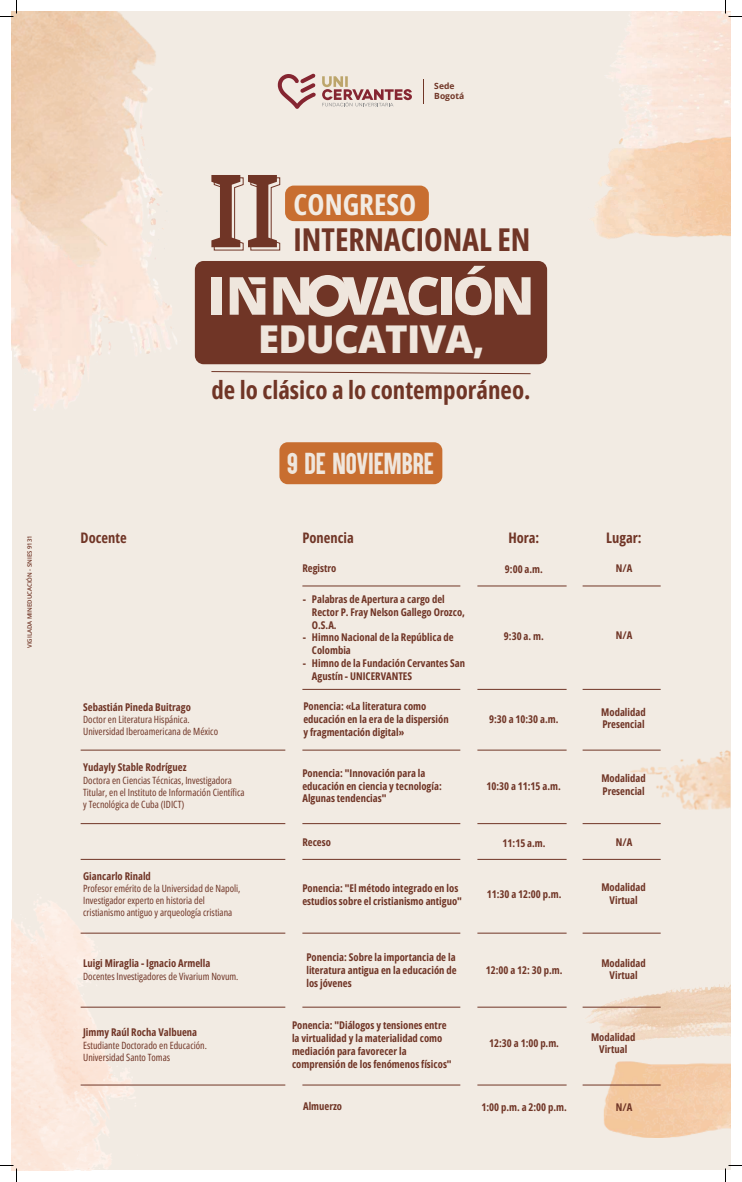
<style>
.page{position:relative;width:742px;height:1182px;background:#fff}
.page>*{position:absolute;margin:0;border:0;box-sizing:border-box;transform-origin:0 0}
.t1{font:800 38.3px "Open Sans";letter-spacing:-.02em;color:#efe6dd}
.t2{font:700 31.45px "Open Sans Condensed";color:#703526}
.t3{font:700 28.85px "Open Sans Condensed";color:#f2ebe3}
.t4{font:25px "Aku&Kamu";color:#efe6dd}
.t5{font:700 24.95px "Open Sans Condensed";color:#703526}
.t6{font:700 14.5px "Open Sans Condensed";color:#703526}
.t7{font:700 10.65px/12.8px "Open Sans Condensed";color:#703526}
.t8{font:10px/12px "Open Sans Condensed";color:#703526}
.t9{font:700 8.5px/10.2px "Open Sans";color:#703526}
.t10{font:600 6px "Open Sans";color:#703526}
</style>
<div class="page">
<div style="left:12px;top:12px;width:718px;height:1158px;background:#f2ebe3"></div>
<img style="left:12px;top:858px;width:198px;height:312px">
<img style="left:531px;top:12px;width:199px;height:353px">
<img style="left:12px;top:11px;width:306px;height:357px">
<img style="left:582px;top:984px;width:148px;height:154px">
<img style="left:591px;top:688px;width:139px;height:172px">
<hr style="left:302px;top:586px;width:158px;height:1px;background:#703526">
<hr style="left:582px;top:586px;width:78px;height:1px;background:#703526">
<hr style="left:477px;top:586px;width:89px;height:1px;background:#703526">
<hr style="left:302px;top:689px;width:158px;height:1px;background:#703526">
<hr style="left:582px;top:689px;width:78px;height:1px;background:#703526">
<hr style="left:477px;top:689px;width:89px;height:1px;background:#703526">
<hr style="left:302px;top:750px;width:158px;height:1px;background:#703526">
<hr style="left:81px;top:750px;width:204px;height:1px;background:#703526">
<hr style="left:81px;top:823px;width:204px;height:1px;background:#703526">
<hr style="left:81px;top:859px;width:204px;height:1px;background:#703526">
<hr style="left:81px;top:933px;width:204px;height:1px;background:#703526">
<hr style="left:302px;top:823px;width:158px;height:1px;background:#703526">
<hr style="left:302px;top:859px;width:158px;height:1px;background:#703526">
<hr style="left:302px;top:933px;width:158px;height:1px;background:#703526">
<hr style="left:302px;top:1085px;width:158px;height:1px;background:#703526">
<hr style="left:582px;top:750px;width:78px;height:1px;background:#703526">
<hr style="left:477px;top:750px;width:89px;height:1px;background:#703526">
<hr style="left:582px;top:823px;width:78px;height:1px;background:#703526">
<hr style="left:477px;top:823px;width:89px;height:1px;background:#703526">
<hr style="left:582px;top:859px;width:78px;height:1px;background:#703526">
<hr style="left:477px;top:859px;width:89px;height:1px;background:#703526">
<hr style="left:582px;top:933px;width:78px;height:1px;background:#703526">
<hr style="left:477px;top:933px;width:89px;height:1px;background:#703526">
<hr style="left:81px;top:1007px;width:204px;height:1px;background:#703526">
<hr style="left:81px;top:1085px;width:204px;height:1px;background:#703526">
<hr style="left:302px;top:1007px;width:158px;height:1px;background:#703526">
<hr style="left:582px;top:1007px;width:78px;height:1px;background:#703526">
<hr style="left:477px;top:1007px;width:89px;height:1px;background:#703526">
<hr style="left:582px;top:1085px;width:78px;height:1px;background:#703526">
<hr style="left:477px;top:1085px;width:89px;height:1px;background:#703526">
<div style="left:195px;top:261px;width:352px;height:103px;background:#703526;border-radius:9px"></div>
<svg style="left:211px;top:175px;width:70px;height:76px"></svg>
<div style="left:285px;top:186px;width:144px;height:35px;background:#c86e30;border-radius:9px"></div>
<div style="left:211px;top:277px;width:11px;height:38px;background:#efe6dd"></div>
<svg style="left:230px;top:277px;width:35px;height:38px"></svg>
<div style="left:441px;top:277px;width:11px;height:38px;background:#efe6dd"></div>
<svg style="left:455px;top:266px;width:75px;height:49px"></svg>
<svg style="left:273px;top:275px;width:165px;height:42px"></svg>
<svg style="left:211px;top:371px;width:320px;height:4px"></svg>
<div style="left:279px;top:442px;width:163px;height:42px;background:#c86e30;border-radius:8px"></div>
<svg style="left:278px;top:73px;width:38px;height:36px"></svg>
<svg style="left:322px;top:76px;width:90px;height:30px"></svg>
<svg style="left:423px;top:79px;width:1px;height:24px"></svg>
<svg style="left:0;top:0;width:17px;height:17px"></svg>
<svg style="left:0;top:1165px;width:17px;height:17px"></svg>
<svg style="left:725px;top:0;width:17px;height:17px"></svg>
<svg style="left:725px;top:1165px;width:17px;height:17px"></svg>
<p class="t9" style="left:434px;top:80px;width:31px">Sede<br>Bogotá</p>
<h3 class="t3" style="left:293px;top:184px;width:124px">CONGRESO</h3>
<h2 class="t2" style="left:293px;top:216px;width:238px">INTERNACIONAL EN</h2>
<h1 class="t1" style="left:258px;top:310px;width:228px">EDUCATIVA,</h1>
<h3 class="t5" style="left:211px;top:371px;width:321px">de lo clásico a lo contemporáneo.</h3>
<h3 class="t4" style="left:287px;top:447px;width:149px">9 DE NOVIEMBRE</h3>
<p class="t10" style="left:25px;top:648px;width:114px;rotate:-90deg">VIGILADA MINEDUCACIÓN - SNIES 9131</p>
<h3 class="t6" style="left:81px;top:528px;width:48px">Docente</h3>
<h3 class="t6" style="left:302px;top:528px;width:53px">Ponencia</h3>
<h3 class="t6" style="left:508px;top:528px;width:33px">Hora:</h3>
<h3 class="t6" style="left:606px;top:528px;width:37px">Lugar:</h3>
<p class="t7" style="left:302px;top:561px;width:36px">Registro</p>
<p class="t7" style="left:505px;top:562px;width:39px">9:00 a.m.</p>
<p class="t7" style="left:616px;top:561px;width:18px">N/A</p>
<p class="t7" style="left:312px;top:592px;width:154px;text-indent:-9px">- Palabras de Apertura a cargo del<br>Rector P. Fray Nelson Gallego Orozco,<br>O.S.A.</p>
<p class="t7" style="left:312px;top:631px;width:143px;text-indent:-9px">- Himno Nacional de la República de<br>Colombia</p>
<p class="t7" style="left:312px;top:656px;width:154px;text-indent:-9px">- Himno de la Fundación Cervantes San<br>Agustín - UNICERVANTES</p>
<p class="t7" style="left:616px;top:629px;width:18px">N/A</p>
<p class="t7" style="left:504px;top:630px;width:41px">9:30 a. m.</p>
<p class="t7" style="left:83px;top:700px;width:109px">Sebastián Pineda Buitrago</p>
<p class="t7" style="left:303px;top:700px;width:147px">Ponencia: «La literatura como educación en la era de la dispersión y fragmentación digital»</p>
<p class="t8" style="left:83px;top:712px;width:136px">Doctor en Literatura Hispánica.<br>Universidad Iberoamericana de México</p>
<p class="t7" style="left:83px;top:760px;width:105px">Yudayly Stable Rodríguez</p>
<p class="t8" style="left:83px;top:774px;width:163px">Doctora en Ciencias Técnicas, Investigadora<br>Titular, en el Instituto de Información Científica y Tecnológica de Cuba (IDICT)</p>
<p class="t7" style="left:302px;top:766px;width:141px">Ponencia: "Innovación para la educación en ciencia y tecnología:<br>Algunas tendencias"</p>
<p class="t7" style="left:489px;top:712px;width:71px">9:30 a 10:30 a.m.</p>
<p class="t7" style="left:486px;top:779px;width:76px">10:30 a 11:15 a.m.</p>
<p class="t7" style="left:83px;top:869px;width:69px">Giancarlo Rinald</p>
<p class="t8" style="left:83px;top:882px;width:159px">Profesor emérito de la Universidad de Napoli,<br>Investigador experto en historia del cristianismo antiguo y arqueología cristiana</p>
<p class="t7" style="left:302px;top:835px;width:30px">Receso</p>
<p class="t7" style="left:502px;top:836px;width:44px">11:15 a.m.</p>
<p class="t7" style="left:302px;top:881px;width:161px">Ponencia: "El método integrado en los estudios sobre el cristianismo antiguo"</p>
<p class="t7" style="left:486px;top:888px;width:76px">11:30 a 12:00 p.m.</p>
<p class="t7" style="left:83px;top:956px;width:129px">Luigi Miraglia - Ignacio Armella</p>
<p class="t7" style="left:306px;top:950px;width:152px;text-align:justify">Ponencia: Sobre la importancia de la literatura antigua en la educación de los jóvenes</p>
<p class="t8" style="left:83px;top:970px;width:157px">Docentes Investigadores de Vivarium Novum.</p>
<p class="t7" style="left:83px;top:1026px;width:115px">Jimmy Raúl Rocha Valbuena</p>
<p class="t7" style="left:292px;top:1018px;width:161px">Ponencia: "Diálogos y tensiones entre la virtualidad y la materialidad como mediación para favorecer la comprensión de los fenómenos físicos"</p>
<p class="t8" style="left:83px;top:1039px;width:125px">Estudiante Doctorado en Educación.<br>Universidad Santo Tomas</p>
<p class="t7" style="left:486px;top:963px;width:78px">12:00 a 12: 30 p.m.</p>
<p class="t7" style="left:489px;top:1036px;width:71px">12:30 a 1:00 p.m.</p>
<p class="t7" style="left:303px;top:1099px;width:41px">Almuerzo</p>
<p class="t7" style="left:481px;top:1101px;width:87px">1:00 p.m. a 2:00 p.m.</p>
<p class="t7" style="left:601px;top:706px;width:46px;line-height:12.1px">Modalidad<br>Presencial</p>
<p class="t7" style="left:601px;top:772px;width:46px;line-height:12.1px">Modalidad<br>Presencial</p>
<p class="t7" style="left:616px;top:835px;width:18px">N/A</p>
<p class="t7" style="left:601px;top:881px;width:46px;line-height:12.1px;text-align:center">Modalidad<br>Virtual</p>
<p class="t7" style="left:601px;top:957px;width:46px;line-height:12.1px;text-align:center">Modalidad<br>Virtual</p>
<p class="t7" style="left:591px;top:1031px;width:46px;line-height:12.1px;text-align:center">Modalidad<br>Virtual</p>
<p class="t7" style="left:616px;top:1100px;width:18px">N/A</p>
</div>
